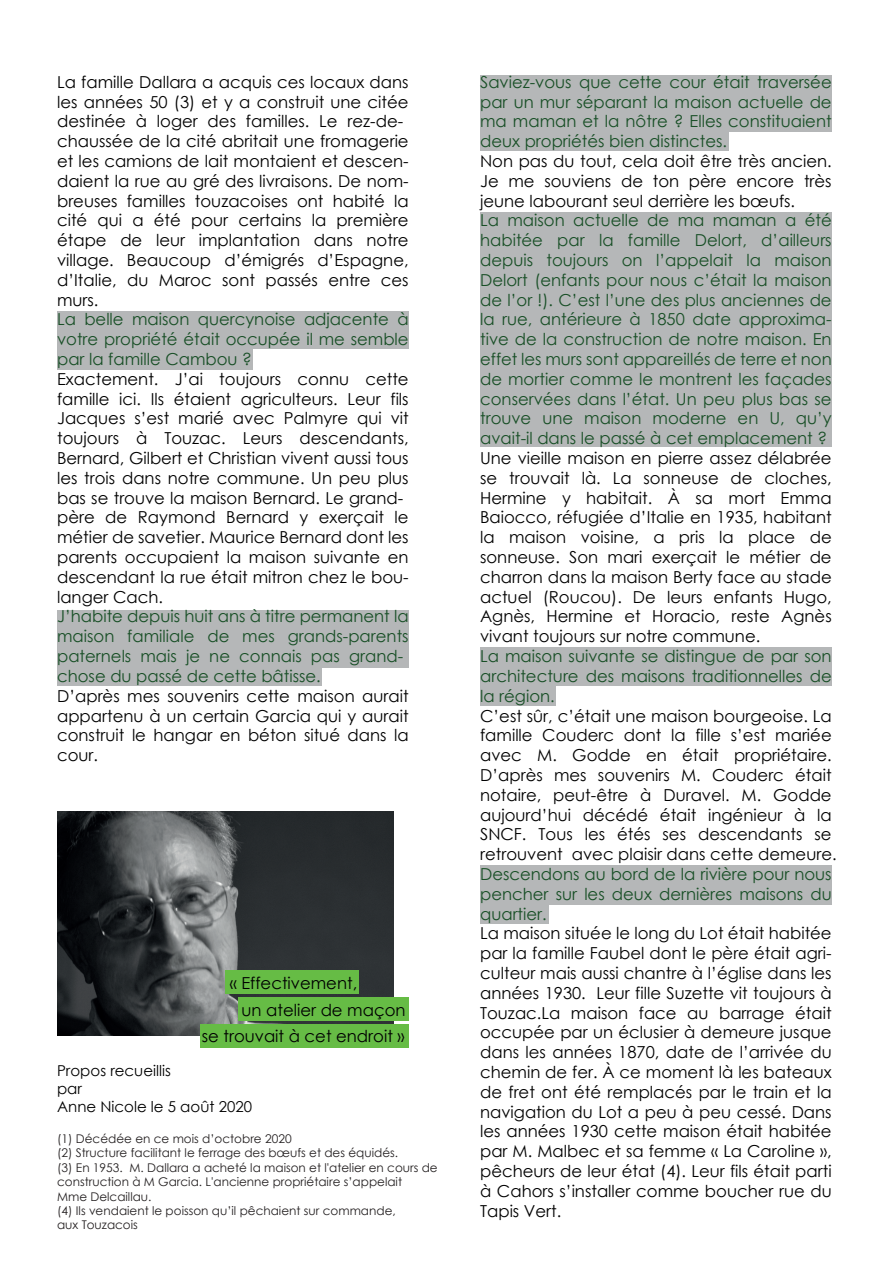
<style>
.page{position:relative;width:893px;height:1263px;background:#fff}
.page>*{position:absolute;margin:0;border:0;box-sizing:border-box;transform-origin:0 0}
.t1{font:16.5px/19.8px "Century Gothic";color:#000001;text-align:justify}
.t2{font:16.5px/19.8px "Century Gothic";color:#184f26;text-align:justify}
.t3{font:15px/18px "Century Gothic";color:#000001}
.t4{font:12px/14.4px "Century Gothic";color:#231f20}
</style>
<div class="page">
<div style="left:480px;top:905px;width:68px;height:19px;background:#b5b7b8"></div>
<div style="left:480px;top:865px;width:352px;height:40px;background:#b5b7b8"></div>
<div style="left:480px;top:213px;width:352px;height:234px;background:#b5b7b8"></div>
<div style="left:480px;top:132px;width:248px;height:18px;background:#b5b7b8"></div>
<div style="left:480px;top:76px;width:352px;height:56px;background:#b5b7b8"></div>
<div style="left:480px;top:686px;width:76px;height:20px;background:#b5b7b8"></div>
<div style="left:480px;top:647px;width:352px;height:39px;background:#b5b7b8"></div>
<div style="left:57px;top:668px;width:265px;height:18px;background:#b5b7b8"></div>
<div style="left:57px;top:610px;width:352px;height:58px;background:#b5b7b8"></div>
<div style="left:57px;top:349px;width:196px;height:21px;background:#b5b7b8"></div>
<div style="left:57px;top:312px;width:352px;height:37px;background:#b5b7b8"></div>
<img style="left:57px;top:812px;width:337px;height:224px">
<div style="left:225px;top:970px;width:134px;height:23px;background:#66bc45"></div>
<div style="left:238px;top:998px;width:171px;height:23px;background:#66bc45"></div>
<div style="left:200px;top:1024px;width:209px;height:23px;background:#66bc45"></div>
<p class="t1" style="left:57px;top:72px;width:353px;text-align:left">La famille Dallara a acquis ces locaux dans les années 50 (3) et y a construit une citée destinée à loger des familles. Le rez-de&shy;chaussée de la cité abritait une fromagerie et les camions de lait montaient et descen&shy;daient la rue au gré des livraisons. De nom&shy;breuses familles touzacoises ont habité la cité qui a été pour certains la première étape de leur implantation dans notre village. Beaucoup d’émigrés d’Espagne, d’Italie, du Maroc sont passés entre ces murs.</p>
<p class="t2" style="left:57px;top:309px;width:353px">La belle maison quercynoise adjacente à votre propriété était occupée il me semble par la famille Cambou ?</p>
<p class="t1" style="left:57px;top:369px;width:353px;text-align:left">Exactement. J’ai toujours connu cette famille ici. Ils étaient agriculteurs. Leur fils Jacques s’est marié avec Palmyre qui vit toujours à Touzac. Leurs descendants, Bernard, Gilbert et Christian vivent aussi tous les trois dans notre commune. Un peu plus bas se trouve la maison Bernard. Le grand&shy;père de Raymond Bernard y exerçait le métier de savetier. Maurice Bernard dont les parents occupaient la maison suivante en descendant la rue était mitron chez le bou&shy;langer Cach.</p>
<p class="t2" style="left:57px;top:606px;width:353px;text-align:left">J’habite depuis huit ans à titre permanent la maison familiale de mes grands-parents paternels mais je ne connais pas grand&shy;chose du passé de cette bâtisse.</p>
<p class="t1" style="left:57px;top:685px;width:353px">D’après mes souvenirs cette maison aurait appartenu à un certain Garcia qui y aurait construit le hangar en béton situé dans la cour.</p>
<p class="t1" style="left:230px;top:973px;width:129px">« Effectivement,</p>
<p class="t1" style="left:242px;top:1000px;width:166px">un atelier de maçon</p>
<p class="t1" style="left:202px;top:1026px;width:204px">se trouvait à cet endroit »</p>
<p class="t3" style="left:57px;top:1061px;width:196px">Propos recueillis<br>par<br>Anne Nicole le 5 août 2020</p>
<p class="t4" style="left:57px;top:1131px;width:382px">(1) Décédée en ce mois d’octobre 2020<br>(2) Structure facilitant le ferrage des bœufs et des équidés.<br>(3) En 1953. M. Dallara a acheté la maison et l'atelier en cours de construction à M Garcia. L'ancienne propriétaire s’appelait<br>Mme Delcaillau.<br>(4) Ils vendaient le poisson qu’il pêchaient sur commande,<br>aux Touzacois</p>
<p class="t2" style="left:480px;top:72px;width:353px">Saviez-vous que cette cour était traversée par un mur séparant la maison actuelle de ma maman et la nôtre ? Elles constituaient deux propriétés bien distinctes.</p>
<p class="t1" style="left:480px;top:151px;width:353px">Non pas du tout, cela doit être très ancien.<br>Je me souviens de ton père encore très jeune labourant seul derrière les bœufs.</p>
<p class="t2" style="left:480px;top:210px;width:353px">La maison actuelle de ma maman a été habitée par la famille Delort, d’ailleurs depuis toujours on l’appelait la maison Delort (enfants pour nous c’était la maison de l’or !). C’est l’une des plus anciennes de la rue, antérieure à 1850 date approxima&shy;tive de la construction de notre maison. En effet les murs sont appareillés de terre et non de mortier comme le montrent les façades conservées dans l’état. Un peu plus bas se trouve une maison moderne en U, qu’y avait-il dans le passé à cet emplacement ?</p>
<p class="t1" style="left:480px;top:448px;width:353px">Une vieille maison en pierre assez délabrée se trouvait là. La sonneuse de cloches, Hermine y habitait. À sa mort Emma Baiocco, réfugiée d’Italie en 1935, habitant la maison voisine, a pris la place de sonneuse. Son mari exerçait le métier de charron dans la maison Berty face au stade actuel (Roucou). De leurs enfants Hugo, Agnès, Hermine et Horacio, reste Agnès vivant toujours sur notre commune.</p>
<p class="t2" style="left:480px;top:646px;width:353px">La maison suivante se distingue de par son architecture des maisons traditionnelles de la région.</p>
<p class="t1" style="left:480px;top:705px;width:358px;text-align:left">C’est sûr, c’était une maison bourgeoise. La famille Couderc dont la fille s’est mariée avec M. Godde en était propriétaire.<br>D’après mes souvenirs M. Couderc était notaire, peut-être à Duravel. M. Godde aujourd’hui décédé était ingénieur à la SNCF. Tous les étés ses descendants se retrouvent avec plaisir dans cette demeure.</p>
<p class="t2" style="left:480px;top:864px;width:353px">Descendons au bord de la rivière pour nous pencher sur les deux dernières maisons du quartier.</p>
<p class="t1" style="left:480px;top:923px;width:353px">La maison située le long du Lot était habitée par la famille Faubel dont le père était agri&shy;culteur mais aussi chantre à l’église dans les années 1930. Leur fille Suzette vit toujours à Touzac.La maison face au barrage était occupée par un éclusier à demeure jusque dans les années 1870, date de l’arrivée du chemin de fer. À ce moment là les bateaux de fret ont été remplacés par le train et la navigation du Lot a peu à peu cessé. Dans les années 1930 cette maison était habitée par M. Malbec et sa femme « La Caroline », pêcheurs de leur état (4). Leur fils était parti à Cahors s’installer comme boucher rue du Tapis Vert.</p>
</div>
